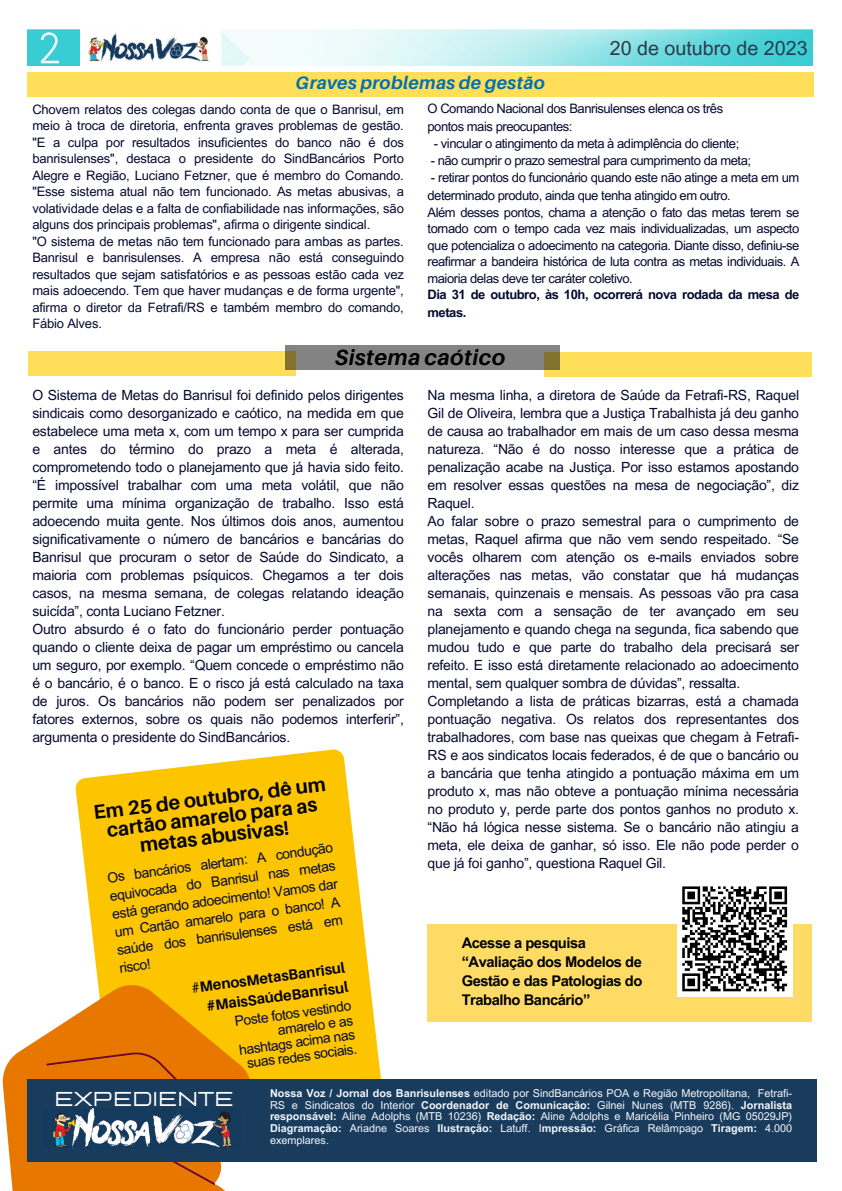
<style>
.page{position:relative;width:842px;height:1191px;background:#fff}
.page>*{position:absolute;margin:0;border:0;box-sizing:border-box;transform-origin:0 0}
.t1{font:italic 700 22px "Aileron";letter-spacing:.02em;color:#000}
.t2{font:20px "Lastica";color:#fff}
.t3{font:700 19.8px/19.2px "Aileron";color:#000;text-align:center}
.t4{font:19.6px "Arial MT Pro";color:#2b3a4a}
.t5{font:italic 700 18px "Aileron";letter-spacing:.02em;color:#0170ae}
.t6{font:700 14.7px/19.1px "Arial MT Pro";letter-spacing:-.03em;color:#000;text-align:justify}
.t7{font:700 14.7px "Aileron";color:#000}
.t8{font:14px/18px "Arial MT Pro";letter-spacing:-.015em;color:#050a30;text-align:justify}
.t9{font:13px/16.5px "Arial MT Pro";letter-spacing:-.035em;color:#050a30;text-align:justify}
.t10{font:700 13px/17.2px "Arial MT Pro";letter-spacing:-.035em;color:#050a30}
.t11{font:10.9px/11.8px "Arial MT Pro";color:#f4f6fc;text-align:justify}
.s1{font-weight:400}
.s2{font-weight:700}
</style>
<div class="page">
<svg style="left:75px;top:749px;width:306px;height:330px;background:#fdcd26"></svg>
<svg style="left:2px;top:984px;width:252px;height:206px;fill:#e87700"></svg>
<svg style="left:46px;top:1052px;width:172px;height:134px;background:#df7104"></svg>
<div style="left:27px;top:1079px;width:790px;height:82px;background:#193b5c"></div>
<img style="left:27px;top:30px;width:786px;height:36px">
<img style="left:80px;top:30px;width:141px;height:36px">
<div style="left:28px;top:72px;width:786px;height:24px;background:#ffde59"></div>
<div style="left:29px;top:351px;width:267px;height:24px;background:#ffde59"></div>
<div style="left:545px;top:352px;width:267px;height:24px;background:#ffde59"></div>
<svg style="left:285px;top:346px;width:274px;height:24px;background:#83817c"></svg>
<div style="left:427px;top:924px;width:385px;height:97px;background:#fddb64"></div>
<div style="left:677px;top:881px;width:115px;height:115px;background:#fff"></div>
<svg style="left:682px;top:886px;width:106px;height:106px"></svg>
<svg style="left:41px;top:32px;width:18px;height:31px"></svg>
<img style="left:53px;top:1108px;width:179px;height:40px">
<p class="t5" style="left:296px;top:72px;width:251px">Graves problemas de gestão</p>
<p class="t4" style="left:610px;top:41px;width:199px">20 de outubro de 2023</p>
<p class="t9" style="left:427px;top:102px;width:297px">O Comando Nacional dos Banrisulenses elenca os três</p>
<p class="t9" style="left:427px;top:119px;width:147px">pontos mais preocupantes:</p>
<p class="t9" style="left:434px;top:137px;width:307px">- vincular o atingimento da meta à adimplência do cliente;</p>
<p class="t9" style="left:431px;top:154px;width:322px">- não cumprir o prazo semestral para cumprimento da meta;</p>
<p class="t9" style="left:427px;top:171px;width:373px;line-height:17.2px">- retirar pontos do funcionário quando este não atinge a meta em um determinado produto, ainda que tenha atingido em outro.</p>
<p class="t9" style="left:427px;top:206px;width:373px">Além desses pontos, chama a atenção o fato das metas terem se tornado com o tempo cada vez mais individualizadas, um aspecto que potencializa o adoecimento na categoria. Diante disso, definiu-se reafirmar a bandeira histórica de luta contra as metas individuais. A maioria delas deve ter caráter coletivo.</p>
<p class="t10" style="left:427px;top:288px;width:373px">Dia 31 de outubro, às 10h, ocorrerá nova rodada da mesa de metas.</p>
<p class="t1" style="left:335px;top:344px;width:172px">Sistema caótico</p>
<p class="t9" style="left:32px;top:102px;width:373px">Chovem relatos des colegas dando conta de que o Banrisul, em meio à troca de diretoria, enfrenta graves problemas de gestão. "E a culpa por resultados insuficientes do banco não é dos banrisulenses", destaca o presidente do SindBancários Porto Alegre e Região, Luciano Fetzner, que é membro do Comando. "Esse sistema atual não tem funcionado. As metas abusivas, a volatividade delas e a falta de confiabilidade nas informações, são alguns dos principais problemas", afirma o dirigente sindical.</p>
<p class="t9" style="left:32px;top:234px;width:373px">"O sistema de metas não tem funcionado para ambas as partes.<br>Banrisul e banrisulenses. A empresa não está conseguindo resultados que sejam satisfatórios e as pessoas estão cada vez mais adoecendo. Tem que haver mudanças e de forma urgente", afirma o diretor da Fetrafi/RS e também membro do comando, Fábio Alves.</p>
<p class="t8" style="left:32px;top:388px;width:373px">O Sistema de Metas do Banrisul foi definido pelos dirigentes sindicais como desorganizado e caótico, na medida em que estabelece uma meta x, com um tempo x para ser cumprida e antes do término do prazo a meta é alterada, comprometendo todo o planejamento que já havia sido feito. “É impossível trabalhar com uma meta volátil, que não permite uma mínima organização de trabalho. Isso está adoecendo muita gente. Nos últimos dois anos, aumentou significativamente o número de bancários e bancárias do Banrisul que procuram o setor de Saúde do Sindicato, a maioria com problemas psíquicos. Chegamos a ter dois casos, na mesma semana, de colegas relatando ideação suicída”, conta Luciano Fetzner.</p>
<p class="t8" style="left:32px;top:622px;width:373px">Outro absurdo é o fato do funcionário perder pontuação quando o cliente deixa de pagar um empréstimo ou cancela um seguro, por exemplo. “Quem concede o empréstimo não é o bancário, é o banco. E o risco já está calculado na taxa de juros. Os bancários não podem ser penalizados por fatores externos, sobre os quais não podemos interferir”, argumenta o presidente do SindBancários.</p>
<p class="t3" style="left:92px;top:802px;width:235px;rotate:-7deg">Em 25 de outubro, dê um cartão amarelo para as metas abusivas!</p>
<p class="t8" style="left:106px;top:871px;width:229px;rotate:-8deg">Os bancários alertam: A condução equivocada do Banrisul nas metas está gerando adoecimento! Vamos dar um Cartão amarelo para o banco! A saúde dos banrisulenses está em risco!</p>
<p class="t7" style="left:190px;top:979px;width:157px;rotate:-8deg"><span class="s1">#</span>MenosMetasBanrisul</p>
<p class="t8" style="left:234px;top:1016px;width:119px;line-height:14.5px;text-align:right;rotate:-8deg">Poste fotos vestindo amarelo e as hashtags acima nas suas redes sociais.</p>
<p class="t7" style="left:205px;top:997px;width:145px;rotate:-8deg">#MaisSaúdeBanrisul</p>
<p class="t8" style="left:427px;top:388px;width:373px">Na mesma linha, a diretora de Saúde da Fetrafi-RS, Raquel Gil de Oliveira, lembra que a Justiça Trabalhista já deu ganho de causa ao trabalhador em mais de um caso dessa mesma natureza. “Não é do nosso interesse que a prática de penalização acabe na Justiça. Por isso estamos apostando em resolver essas questões na mesa de negociação”, diz Raquel.</p>
<p class="t8" style="left:427px;top:514px;width:373px">Ao falar sobre o prazo semestral para o cumprimento de metas, Raquel afirma que não vem sendo respeitado. “Se vocês olharem com atenção os e-mails enviados sobre alterações nas metas, vão constatar que há mudanças semanais, quinzenais e mensais. As pessoas vão pra casa na sexta com a sensação de ter avançado em seu planejamento e quando chega na segunda, fica sabendo que mudou tudo e que parte do trabalho dela precisará ser refeito. E isso está diretamente relacionado ao adoecimento mental, sem qualquer sombra de dúvidas”, ressalta.</p>
<p class="t8" style="left:427px;top:694px;width:373px">Completando a lista de práticas bizarras, está a chamada pontuação negativa. Os relatos dos representantes dos trabalhadores, com base nas queixas que chegam à Fetrafi-RS e aos sindicatos locais federados, é de que o bancário ou a bancária que tenha atingido a pontuação máxima em um produto x, mas não obteve a pontuação mínima necessária no produto y, perde parte dos pontos ganhos no produto x. “Não há lógica nesse sistema. Se o bancário não atingiu a meta, ele deixa de ganhar, só isso. Ele não pode perder o que já foi ganho”, questiona Raquel Gil.</p>
<p class="t6" style="left:462px;top:934px;width:126px">Acesse a pesquisa</p>
<p class="t6" style="left:462px;top:953px;width:182px">“Avaliação dos Modelos de Gestão e das Patologias do Trabalho Bancário”</p>
<p class="t2" style="left:54px;top:1089px;width:181px">EXPEDIENTE</p>
<p class="t11" style="left:270px;top:1088px;width:524px"><span class="s2">Nossa Voz / Jornal dos Banrisulenses</span> editado por SindBancários POA e Região Metropolitana, Fetrafi-RS e Sindicatos do Interior <span class="s2">Coordenador de Comunicação:</span> Gilnei Nunes (MTB 9286). <span class="s2">Jornalista responsável:</span> Aline Adolphs (MTB 10236) <span class="s2">Redação:</span> Aline Adolphs e Maricélia Pinheiro (MG 05029JP)<br><span class="s2">Diagramação:</span> Ariadne Soares <span class="s2">Ilustração:</span> Latuff. I<span class="s2">mpressão:</span> Gráfica Relâmpago <span class="s2">Tiragem:</span> 4.000 exemplares.</p>
</div>
